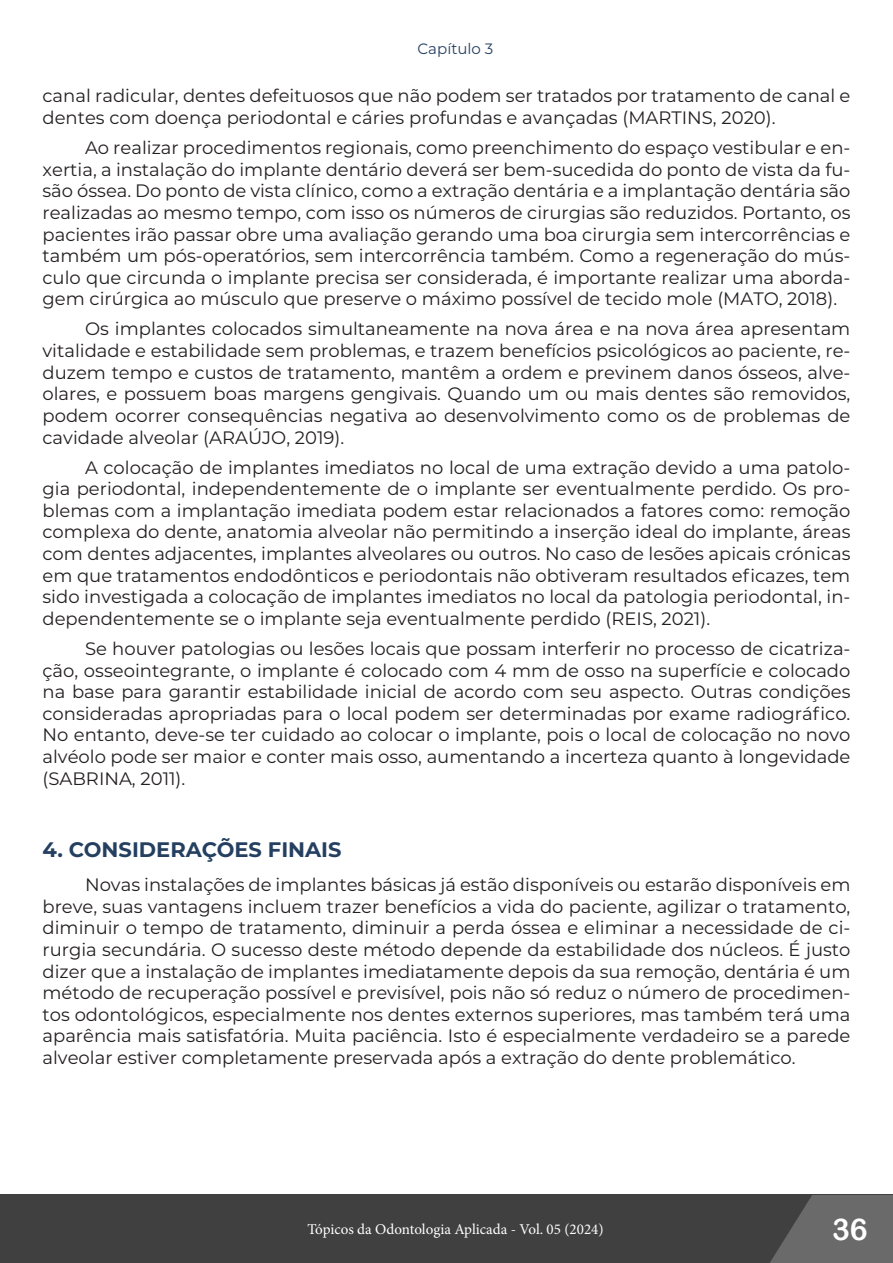
<style>
.page{position:relative;width:893px;height:1263px;background:#fff}
.page>*{position:absolute;margin:0;border:0;box-sizing:border-box;transform-origin:0 0}
.t1{font:30px "Arial Rounded MT Bold";color:#fff}
.t2{font:700 21px "Montserrat";color:#243f60}
.t3{font:18px/21.6px "Montserrat";color:#231f20;text-align:justify}
.t4{font:15px "Minion Pro";color:#fff}
.t5{font:15px "Montserrat";color:#243f60}
</style>
<div class="page">
<div style="left:0;top:1195px;width:893px;height:68px;background:#404040"></div>
<svg style="left:770px;top:1195px;width:123px;height:68px"></svg>
<p class="t5" style="left:418px;top:38px;width:77px">Capítulo 3</p>
<p class="t3" style="left:43px;top:85px;width:809px">canal radicular, dentes defeituosos que não podem ser tratados por tratamento de canal e dentes com doença periodontal e cáries profundas e avançadas (MARTINS, 2020).</p>
<p class="t3" style="left:43px;top:136px;width:809px;text-indent:43px">Ao realizar procedimentos regionais, como preenchimento do espaço vestibular e en&shy;xertia, a instalação do implante dentário deverá ser bem-sucedida do ponto de vista da fu&shy;são óssea. Do ponto de vista clínico, como a extração dentária e a implantação dentária são realizadas ao mesmo tempo, com isso os números de cirurgias são reduzidos. Portanto, os pacientes irão passar obre uma avaliação gerando uma boa cirurgia sem intercorrências e também um pós-operatórios, sem intercorrência também. Como a regeneração do mús&shy;culo que circunda o implante precisa ser considerada, é importante realizar uma aborda&shy;gem cirúrgica ao músculo que preserve o máximo possível de tecido mole (MATO, 2018).</p>
<p class="t3" style="left:43px;top:318px;width:809px;text-indent:43px">Os implantes colocados simultaneamente na nova área e na nova área apresentam vitalidade e estabilidade sem problemas, e trazem benefícios psicológicos ao paciente, re&shy;duzem tempo e custos de tratamento, mantêm a ordem e previnem danos ósseos, alve&shy;olares, e possuem boas margens gengivais. Quando um ou mais dentes são removidos, podem ocorrer consequências negativa ao desenvolvimento como os de problemas de cavidade alveolar (ARAÚJO, 2019).</p>
<p class="t3" style="left:43px;top:456px;width:809px;text-indent:43px">A colocação de implantes imediatos no local de uma extração devido a uma patolo&shy;gia periodontal, independentemente de o implante ser eventualmente perdido. Os pro&shy;blemas com a implantação imediata podem estar relacionados a fatores como: remoção complexa do dente, anatomia alveolar não permitindo a inserção ideal do implante, áreas com dentes adjacentes, implantes alveolares ou outros. No caso de lesões apicais crónicas em que tratamentos endodônticos e periodontais não obtiveram resultados eficazes, tem sido investigada a colocação de implantes imediatos no local da patologia periodontal, in&shy;dependentemente se o implante seja eventualmente perdido (REIS, 2021).</p>
<p class="t3" style="left:43px;top:637px;width:809px;text-indent:43px">Se houver patologias ou lesões locais que possam interferir no processo de cicatriza&shy;ção, osseointegrante, o implante é colocado com 4 mm de osso na superfície e colocado na base para garantir estabilidade inicial de acordo com seu aspecto. Outras condições consideradas apropriadas para o local podem ser determinadas por exame radiográfico.<br>No entanto, deve-se ter cuidado ao colocar o implante, pois o local de colocação no novo alvéolo pode ser maior e conter mais osso, aumentando a incerteza quanto à longevidade (SABRINA, 2011).</p>
<p class="t2" style="left:43px;top:834px;width:301px">4. CONSIDERAÇÕES FINAIS</p>
<p class="t3" style="left:43px;top:873px;width:809px;text-indent:43px">Novas instalações de implantes básicas já estão disponíveis ou estarão disponíveis em breve, suas vantagens incluem trazer benefícios a vida do paciente, agilizar o tratamento, diminuir o tempo de tratamento, diminuir a perda óssea e eliminar a necessidade de ci&shy;rurgia secundária. O sucesso deste método depende da estabilidade dos núcleos. É justo dizer que a instalação de implantes imediatamente depois da sua remoção, dentária é um método de recuperação possível e previsível, pois não só reduz o número de procedimen&shy;tos odontológicos, especialmente nos dentes externos superiores, mas também terá uma aparência mais satisfatória. Muita paciência. Isto é especialmente verdadeiro se a parede alveolar estiver completamente preservada após a extração do dente problemático.</p>
<p class="t4" style="left:307px;top:1219px;width:298px">Tópicos da Odontologia Aplicada - Vol. 05 (2024)</p>
<h1 class="t1" style="left:832px;top:1211px;width:37px">36</h1>
</div>
